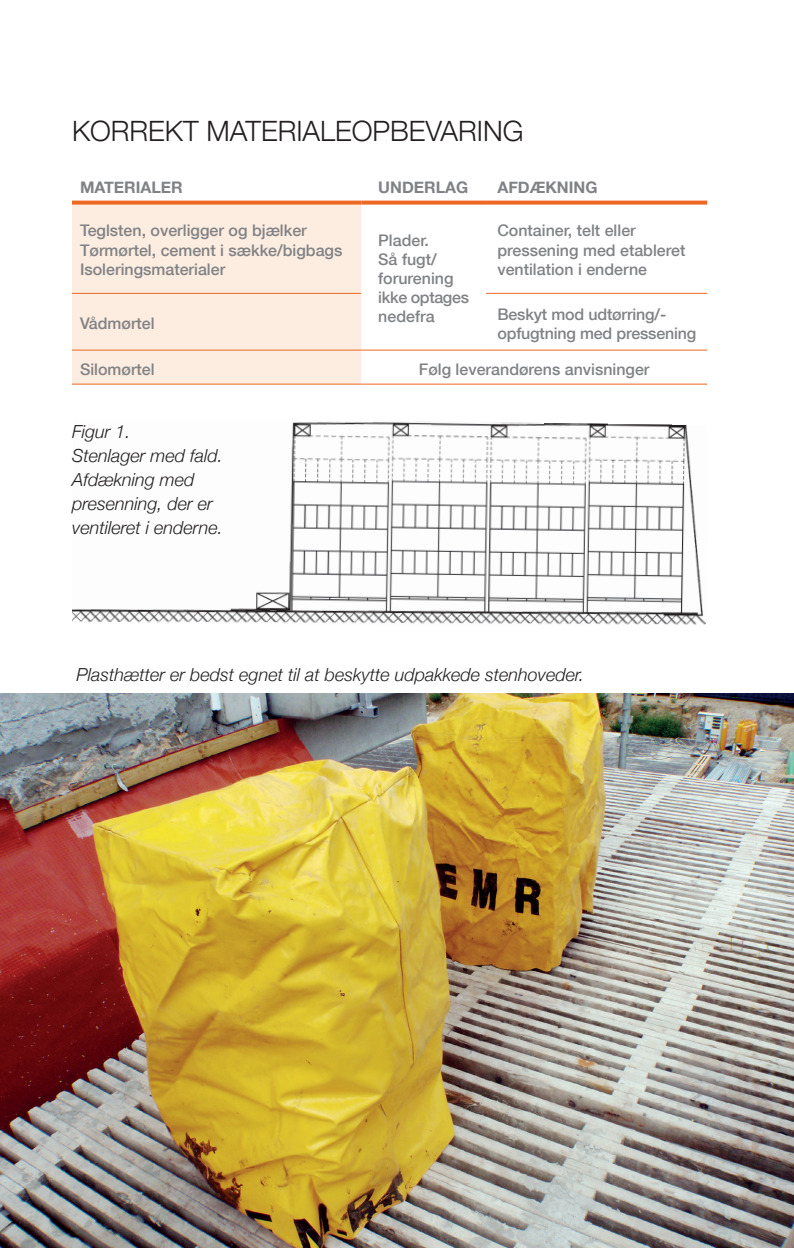
<style>
.page{position:relative;width:794px;height:1248px;background:#fff}
.page>*{position:absolute;margin:0;border:0;box-sizing:border-box;transform-origin:0 0}
.t1{font:300 28px "Helvetica Neue";color:#231f20}
.t2{font:italic 300 18px/24px "Helvetica Neue";color:#231f20}
.t3{font:500 16px/19.2px "Helvetica Neue";color:#808285}
.t4{font:700 16px "Helvetica Neue";color:#808285}
</style>
<div class="page">
<div style="left:72px;top:204px;width:289px;height:179px;background:#fdece0"></div>
<hr style="left:72px;top:293px;width:289px;height:1px;background:#ec6823">
<hr style="left:486px;top:293px;width:221px;height:1px;background:#ec6823">
<hr style="left:72px;top:349px;width:289px;height:1px;background:#ec6823">
<hr style="left:361px;top:349px;width:125px;height:1px;background:#ec6823">
<hr style="left:486px;top:349px;width:221px;height:1px;background:#ec6823">
<hr style="left:72px;top:383px;width:289px;height:1px;background:#ec6823">
<hr style="left:361px;top:383px;width:125px;height:1px;background:#ec6823">
<hr style="left:486px;top:383px;width:221px;height:1px;background:#ec6823">
<svg style="left:72px;top:200px;width:289px;height:4px"></svg>
<svg style="left:361px;top:200px;width:125px;height:4px"></svg>
<svg style="left:486px;top:200px;width:221px;height:4px"></svg>
<img style="left:0;top:693px;width:794px;height:554px">
<img style="left:72px;top:421px;width:634px;height:204px">
<p class="t1" style="left:72px;top:113px;width:453px">KORREKT MATERIALEOPBEVARING</p>
<p class="t4" style="left:80px;top:178px;width:104px">MATERIALER</p>
<p class="t4" style="left:378px;top:178px;width:92px">UNDERLAG</p>
<p class="t4" style="left:497px;top:178px;width:102px">AFDÆKNING</p>
<p class="t3" style="left:80px;top:221px;width:264px">Teglsten, overligger og bjælker<br>Tørmørtel, cement i sække/bigbags<br>Isoleringsmaterialer</p>
<p class="t3" style="left:378px;top:230px;width:92px">Plader.<br>Så fugt/ forurening ikke optages nedefra</p>
<p class="t3" style="left:497px;top:221px;width:189px">Container, telt eller pressening med etableret ventilation i enderne</p>
<p class="t3" style="left:80px;top:314px;width:76px">Vådmørtel</p>
<p class="t3" style="left:497px;top:304px;width:200px">Beskyt mod udtørring/- opfugtning med pressening</p>
<p class="t3" style="left:80px;top:359px;width:76px">Silomørtel</p>
<p class="t3" style="left:419px;top:359px;width:232px">Følg leverandørens anvisninger</p>
<p class="t2" style="left:72px;top:419px;width:152px">Figur 1.<br>Stenlager med fald.<br>Afdækning med presenning, der er ventileret i enderne.</p>
<p class="t2" style="left:77px;top:662px;width:509px">Plasthætter er bedst egnet til at beskytte udpakkede stenhoveder.</p>
</div>
